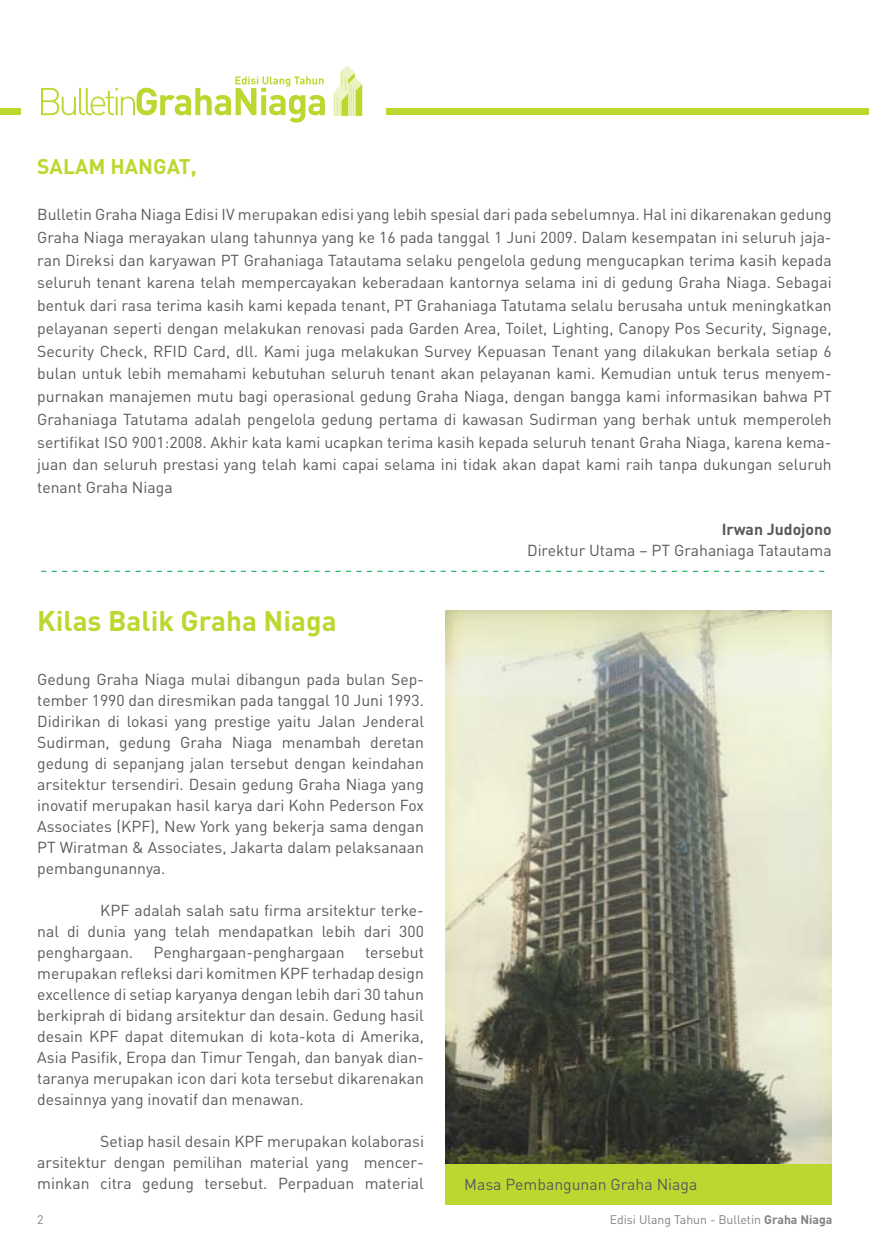
<style>
.page{position:relative;width:869px;height:1241px;background:#fff}
.page>*{position:absolute;margin:0;border:0;box-sizing:border-box;transform-origin:0 0}
.t1{font:700 28px "DIN";color:#bed730}
.t2{font:700 21px "DIN";color:#bed730}
.t3{font:15.75px/21px "DIN";color:#58595b;text-align:justify}
.t4{font:700 15.75px "DIN";color:#58595b}
.t5{font:12.25px "DIN";color:#808285}
.s1{font-weight:700}
</style>
<div class="page">
<svg style="left:41px;top:570px;width:782px;height:1px"></svg>
<div style="left:0;top:108px;width:868px;height:7px;background:#bed730"></div>
<div style="left:21px;top:0;width:364px;height:127px;background:#fff"></div>
<svg style="left:334px;top:66px;width:28px;height:50px"></svg>
<svg style="left:41px;top:76px;width:284px;height:47px"></svg>
<img style="left:445px;top:610px;width:386px;height:553px">
<div style="left:445px;top:1163px;width:386px;height:40px;background:#bed730"></div>
<h2 class="t2" style="left:37px;top:153px;width:161px">SALAM HANGAT,</h2>
<p class="t3" style="left:37px;top:203px;width:795px;line-height:22.8px">Bulletin Graha Niaga Edisi IV merupakan edisi yang lebih spesial dari pada sebelumnya. Hal ini dikarenakan gedung Graha Niaga merayakan ulang tahunnya yang ke 16 pada tanggal 1 Juni 2009. Dalam kesempatan ini seluruh jaja&shy;ran Direksi dan karyawan PT Grahaniaga Tatautama selaku pengelola gedung mengucapkan terima kasih kepada seluruh tenant karena telah mempercayakan keberadaan kantornya selama ini di gedung Graha Niaga. Sebagai bentuk dari rasa terima kasih kami kepada tenant, PT Grahaniaga Tatutama selalu berusaha untuk meningkatkan pelayanan seperti dengan melakukan renovasi pada Garden Area, Toilet, Lighting, Canopy Pos Security, Signage, Security Check, RFID Card, dll. Kami juga melakukan Survey Kepuasan Tenant yang dilakukan berkala setiap 6 bulan untuk lebih memahami kebutuhan seluruh tenant akan pelayanan kami. Kemudian untuk terus menyem&shy;purnakan manajemen mutu bagi operasional gedung Graha Niaga, dengan bangga kami informasikan bahwa PT Grahaniaga Tatutama adalah pengelola gedung pertama di kawasan Sudirman yang berhak untuk memperoleh sertifikat ISO 9001:2008. Akhir kata kami ucapkan terima kasih kepada seluruh tenant Graha Niaga, karena kema&shy;juan dan seluruh prestasi yang telah kami capai selama ini tidak akan dapat kami raih tanpa dukungan seluruh tenant Graha Niaga</p>
<p class="t4" style="left:721px;top:519px;width:111px">Irwan Judojono</p>
<p class="t3" style="left:527px;top:539px;width:306px">Direktur Utama – PT Grahaniaga Tatautama</p>
<h1 class="t1" style="left:37px;top:602px;width:301px">Kilas Balik Graha Niaga</h1>
<p class="t3" style="left:37px;top:668px;width:388px">Gedung Graha Niaga mulai dibangun pada bulan Sep&shy;tember 1990 dan diresmikan pada tanggal 10 Juni 1993.<br>Didirikan di lokasi yang prestige yaitu Jalan Jenderal Sudirman, gedung Graha Niaga menambah deretan gedung di sepanjang jalan tersebut dengan keindahan arsitektur tersendiri. Desain gedung Graha Niaga yang inovatif merupakan hasil karya dari Kohn Pederson Fox Associates (KPF), New York yang bekerja sama dengan PT Wiratman &amp; Associates, Jakarta dalam pelaksanaan pembangunannya.</p>
<p class="t3" style="left:37px;top:899px;width:388px;text-indent:63px">KPF adalah salah satu firma arsitektur terke&shy;nal di dunia yang telah mendapatkan lebih dari 300 penghargaan.</p>
<p class="t3" style="left:37px;top:941px;width:388px;text-indent:328px">tersebut merupakan refleksi dari komitmen KPF terhadap design excellence di setiap karyanya dengan lebih dari 30 tahun berkiprah di bidang arsitektur dan desain. Gedung hasil desain KPF dapat ditemukan di kota-kota di Amerika, Asia Pasifik, Eropa dan Timur Tengah, dan banyak dian&shy;taranya merupakan icon dari kota tersebut dikarenakan desainnya yang inovatif dan menawan.</p>
<p class="t3" style="left:37px;top:1130px;width:388px;text-indent:63px">Setiap hasil desain KPF merupakan kolaborasi arsitektur dengan pemilihan material yang mencer&shy;minkan citra gedung tersebut. Perpaduan material</p>
<p class="t3" style="left:153px;top:941px;width:192px">Penghargaan-penghargaan</p>
<p class="t3" style="left:464px;top:1173px;width:234px">Masa Pembangunan Graha Niaga</p>
<p class="t5" style="left:37px;top:1211px;width:8px">2</p>
<p class="t5" style="left:609px;top:1211px;width:224px">Edisi Ulang Tahun - Bulletin <span class="s1">Graha Niaga</span></p>
</div>
